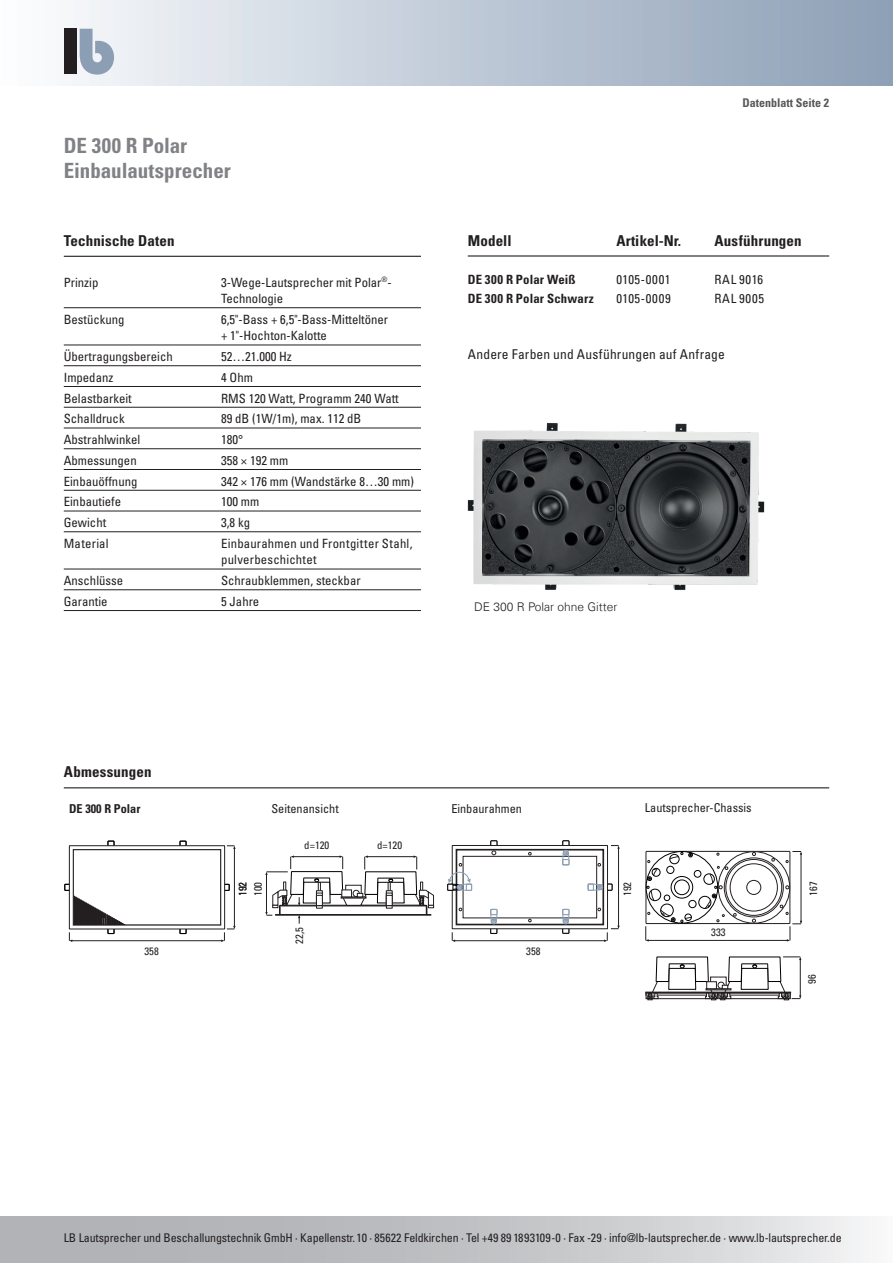
<style>
.page{position:relative;width:893px;height:1263px;background:#fff}
.page>*{position:absolute;margin:0;border:0;box-sizing:border-box;transform-origin:0 0}
.t1{font:700 condensed 21px/25.2px "Univers";color:#808285}
.t2{font:700 condensed 15px "Univers";letter-spacing:.01em;color:#231f20}
.t3{font:condensed 13.5px "Univers";letter-spacing:.01em;color:#231f20}
.t4{font:condensed 12.75px/16.5px "Univers";color:#231f20}
.t5{font:700 condensed 12.75px "Univers";letter-spacing:.015em;color:#231f20}
.t6{font:condensed 12.75px "Univers";letter-spacing:.04em;color:#231f20}
.t7{font:condensed 12.75px "Univers";letter-spacing:.055em;color:#231f20}
.t8{font:condensed 12.3px "Univers Com 57";color:#231f20}
.t9{font:700 condensed 12.3px "Univers LT Std";color:#231f20}
.t10{font:condensed 12px "Univers";letter-spacing:-.01em;color:#231f20}
.t11{font:300 12px "Univers Com 45";color:#231f20}
.t12{font:700 condensed 12px "Univers";color:#57585a}
.t13{font:condensed 10.65px "Univers Com 57";color:#231f20}
</style>
<div class="page">
<div style="left:0;top:0;width:893px;height:85px;background:linear-gradient(to right,#fbfcfe,#8b9eb5)"></div>
<div style="left:64px;top:29px;width:13px;height:45px;background:#231f20"></div>
<svg style="left:80px;top:29px;width:34px;height:46px"></svg>
<svg style="left:0;top:1216px;width:867px;height:47px;background:#c4c5c8"></svg>
<hr style="left:64px;top:787px;width:765px;height:1px;background:#231f20">
<hr style="left:64px;top:307px;width:357px;height:1px;background:#231f20">
<hr style="left:64px;top:345px;width:357px;height:1px;background:#231f20">
<hr style="left:64px;top:365px;width:357px;height:1px;background:#231f20">
<hr style="left:64px;top:386px;width:357px;height:1px;background:#231f20">
<hr style="left:64px;top:407px;width:357px;height:1px;background:#231f20">
<hr style="left:64px;top:428px;width:357px;height:1px;background:#231f20">
<hr style="left:64px;top:448px;width:357px;height:1px;background:#231f20">
<hr style="left:64px;top:469px;width:357px;height:1px;background:#231f20">
<hr style="left:64px;top:490px;width:357px;height:1px;background:#231f20">
<hr style="left:64px;top:511px;width:357px;height:1px;background:#231f20">
<hr style="left:64px;top:531px;width:357px;height:1px;background:#231f20">
<hr style="left:64px;top:569px;width:357px;height:1px;background:#231f20">
<hr style="left:64px;top:589px;width:357px;height:1px;background:#231f20">
<hr style="left:64px;top:610px;width:357px;height:1px;background:#231f20">
<hr style="left:64px;top:256px;width:357px;height:1px;background:#231f20">
<svg style="left:64px;top:840px;width:172px;height:102px"></svg>
<svg style="left:265px;top:855px;width:169px;height:69px"></svg>
<svg style="left:447px;top:840px;width:173px;height:102px"></svg>
<svg style="left:645px;top:851px;width:157px;height:149px"></svg>
<hr style="left:468px;top:255px;width:361px;height:2px;background:#231f20">
<img style="left:467px;top:422px;width:298px;height:168px">
<h1 class="t1" style="left:64px;top:133px;width:169px">DE 300 R Polar<br>Einbaulautsprecher</h1>
<p class="t2" style="left:64px;top:231px;width:112px">Technische Daten</p>
<p class="t4" style="left:64px;top:274px;width:36px">Prinzip</p>
<p class="t4" style="left:221px;top:274px;width:172px">3-Wege-Lautsprecher mit Polar<sup>®</sup>-<br>Technologie</p>
<p class="t4" style="left:64px;top:311px;width:62px">Bestückung</p>
<p class="t4" style="left:221px;top:311px;width:169px">6,5"-Bass + 6,5"-Bass-Mitteltöner + 1"-Hochton-Kalotte</p>
<p class="t4" style="left:64px;top:348px;width:111px">Übertragungsbereich</p>
<p class="t4" style="left:221px;top:348px;width:72px">52…21.000 Hz</p>
<p class="t4" style="left:64px;top:369px;width:51px">Impedanz</p>
<p class="t4" style="left:221px;top:369px;width:33px">4 Ohm</p>
<p class="t4" style="left:64px;top:390px;width:69px">Belastbarkeit</p>
<p class="t4" style="left:221px;top:390px;width:179px">RMS 120 Watt, Programm 240 Watt</p>
<p class="t4" style="left:64px;top:410px;width:62px">Schalldruck</p>
<p class="t4" style="left:221px;top:410px;width:142px">89 dB (1W/1m), max. 112 dB</p>
<p class="t4" style="left:64px;top:431px;width:78px">Abstrahlwinkel</p>
<p class="t4" style="left:221px;top:431px;width:24px">180°</p>
<p class="t4" style="left:64px;top:452px;width:74px">Abmessungen</p>
<p class="t4" style="left:221px;top:452px;width:69px">358 × 192 mm</p>
<p class="t4" style="left:64px;top:473px;width:75px">Einbauöffnung</p>
<p class="t4" style="left:221px;top:473px;width:194px">342 × 176 mm (Wandstärke 8…30 mm)</p>
<p class="t4" style="left:64px;top:493px;width:59px">Einbautiefe</p>
<p class="t4" style="left:221px;top:493px;width:40px">100 mm</p>
<p class="t4" style="left:64px;top:514px;width:44px">Gewicht</p>
<p class="t4" style="left:221px;top:514px;width:31px">3,8 kg</p>
<p class="t4" style="left:64px;top:535px;width:46px">Material</p>
<p class="t4" style="left:221px;top:535px;width:193px">Einbaurahmen und Frontgitter Stahl, pulverbeschichtet</p>
<p class="t4" style="left:64px;top:572px;width:61px">Anschlüsse</p>
<p class="t4" style="left:221px;top:572px;width:141px">Schraubklemmen, steckbar</p>
<p class="t4" style="left:64px;top:593px;width:45px">Garantie</p>
<p class="t4" style="left:221px;top:593px;width:40px">5 Jahre</p>
<p class="t12" style="left:742px;top:96px;width:88px">Datenblatt Seite 2</p>
<p class="t2" style="left:468px;top:231px;width:45px">Modell</p>
<p class="t2" style="left:617px;top:231px;width:66px">Artikel-Nr.</p>
<p class="t2" style="left:714px;top:231px;width:89px">Ausführungen</p>
<p class="t5" style="left:468px;top:271px;width:109px">DE 300 R Polar Weiß</p>
<p class="t6" style="left:617px;top:271px;width:55px">0105-0001</p>
<p class="t4" style="left:714px;top:271px;width:50px">RAL 9016</p>
<p class="t5" style="left:468px;top:291px;width:128px">DE 300 R Polar Schwarz</p>
<p class="t7" style="left:617px;top:290px;width:56px">0105-0009</p>
<p class="t4" style="left:714px;top:290px;width:51px">RAL 9005</p>
<p class="t3" style="left:468px;top:346px;width:259px">Andere Farben und Ausführungen auf Anfrage</p>
<p class="t11" style="left:474px;top:599px;width:145px">DE 300 R Polar ohne Gitter</p>
<p class="t2" style="left:64px;top:763px;width:89px">Abmessungen</p>
<p class="t9" style="left:69px;top:801px;width:73px">DE 300 R Polar</p>
<p class="t8" style="left:271px;top:803px;width:69px">Seitenansicht</p>
<p class="t8" style="left:451px;top:804px;width:72px">Einbaurahmen</p>
<p class="t8" style="left:645px;top:802px;width:108px">Lautsprecher-Chassis</p>
<p class="t13" style="left:145px;top:947px;width:16px">358</p>
<p class="t13" style="left:304px;top:841px;width:26px">d=120</p>
<p class="t13" style="left:377px;top:841px;width:26px">d=120</p>
<p class="t13" style="left:239px;top:896px;width:16px;rotate:-90deg">192</p>
<p class="t13" style="left:623px;top:896px;width:16px;rotate:-90deg">192</p>
<p class="t13" style="left:254px;top:896px;width:16px;rotate:-90deg">100</p>
<p class="t13" style="left:295px;top:943px;width:18px;rotate:-90deg">22,5</p>
<p class="t13" style="left:526px;top:947px;width:16px">358</p>
<p class="t13" style="left:711px;top:928px;width:16px">333</p>
<p class="t13" style="left:809px;top:896px;width:16px;rotate:-90deg">167</p>
<p class="t13" style="left:808px;top:984px;width:11px;rotate:-90deg">96</p>
<p class="t10" style="left:64px;top:1230px;width:779px">LB Lautsprecher und Beschallungstechnik GmbH · Kapellenstr. 10 · 85622 Feldkirchen · Tel +49 89 1893109-0 · Fax -29 · info@lb-lautsprecher.de · www.lb-lautsprecher.de</p>
</div>
